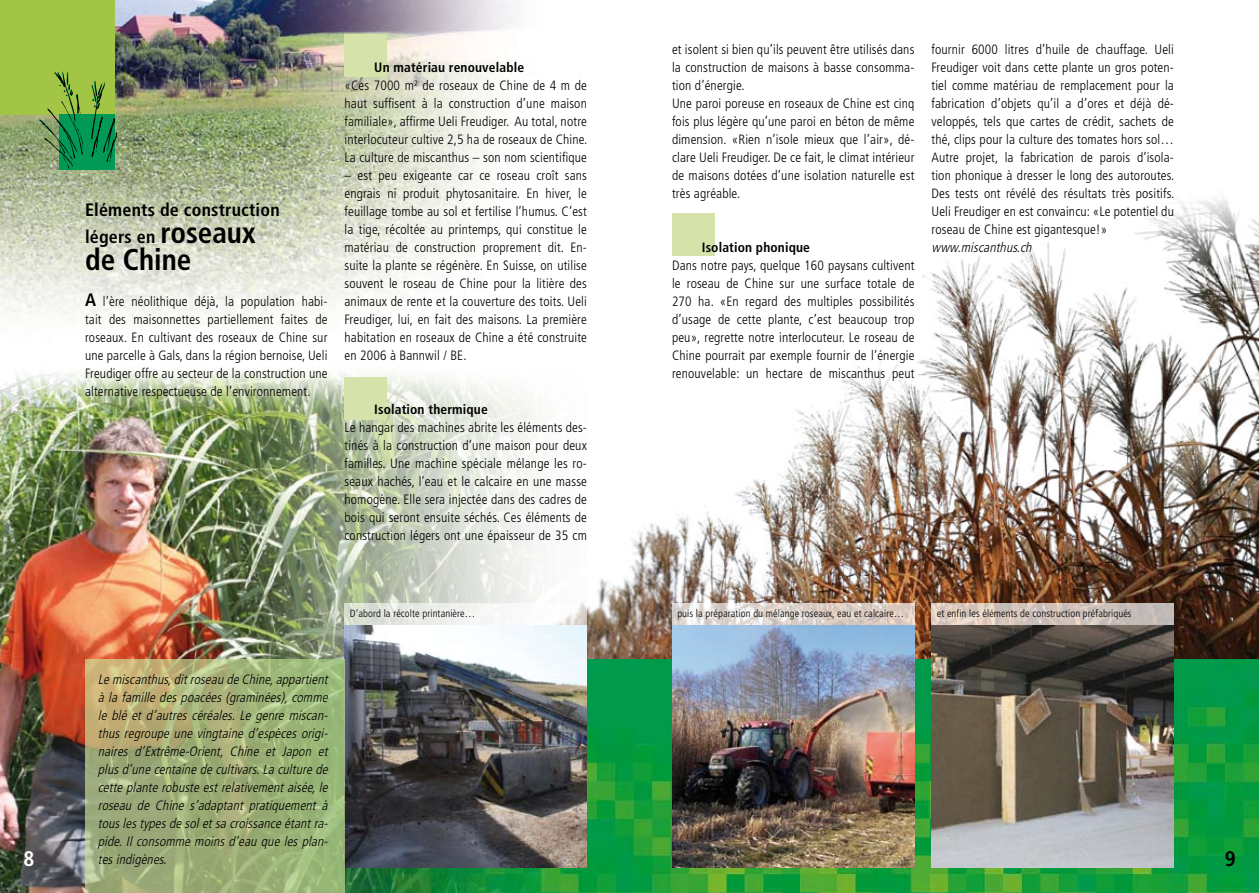
<style>
.page{position:relative;width:1259px;height:893px;background:#fff}
.page>*{position:absolute;margin:0;border:0;box-sizing:border-box;transform-origin:0 0}
.t1{font:700 condensed 30px "Frutiger";color:#000}
.t2{font:700 condensed 21px "Frutiger";color:#fff}
.t3{font:700 condensed 21px "Frutiger";color:#000}
.t4{font:700 condensed 18px/27px "Frutiger";letter-spacing:.01em;color:#000}
.t5{font:300 condensed 13.5px/18px "Frutiger";letter-spacing:.01em;color:#000;text-align:justify}
.t6{font:italic 300 condensed 13.5px/18px "Frutiger";color:#000;text-align:justify}
.t7{font:700 condensed 13.5px "Frutiger";letter-spacing:.01em;color:#000}
.t8{font:300 condensed 10.5px "Frutiger";letter-spacing:.01em;color:#000}
.s1{font-size:30px}
.s2{font-weight:700;font-size:18px}
.s3{font-weight:700}
</style>
<div class="page">
<img style="left:0;top:0;width:516px;height:325px">
<img style="left:587px;top:197px;width:672px;height:462px">
<img style="left:587px;top:659px;width:672px;height:234px">
<img style="left:0;top:370px;width:587px;height:523px">
<div style="left:344px;top:34px;width:43px;height:43px;background:#d5e3aa"></div>
<div style="left:672px;top:213px;width:42px;height:43px;background:#d5e3aa"></div>
<div style="left:344px;top:377px;width:43px;height:42px;background:#d5e3aa"></div>
<div style="left:0;top:0;width:115px;height:115px;background:#a3c545"></div>
<img style="left:344px;top:625px;width:243px;height:242px">
<img style="left:931px;top:625px;width:243px;height:242px">
<img style="left:672px;top:625px;width:242px;height:242px">
<svg style="left:85px;top:659px;width:259px;height:234px;background:#a3b179"></svg>
<svg style="left:344px;top:604px;width:243px;height:21px"></svg>
<svg style="left:672px;top:604px;width:242px;height:21px;background:#dfd5ce"></svg>
<svg style="left:931px;top:604px;width:243px;height:21px;background:#d1c4bb"></svg>
<div style="left:59px;top:114px;width:55px;height:56px;background:#009a56"></div>
<svg style="left:39px;top:71px;width:44px;height:98px"></svg>
<svg style="left:91px;top:81px;width:27px;height:81px"></svg>
<h3 class="t4" style="left:85px;top:196px;width:196px">Eléments de construction légers en <span class="s1">roseaux</span></h3>
<h1 class="t1" style="left:85px;top:242px;width:108px">de Chine</h1>
<p class="t5" style="left:85px;top:293px;width:244px"><span class="s2">A</span> l’ère néolithique déjà, la population habi&shy;tait des maisonnettes partiellement faites de roseaux. En cultivant des roseaux de Chine sur une parcelle à Gals, dans la région bernoise, Ueli Freudiger offre au secteur de la construction une alternative respectueuse de l’environnement.</p>
<p class="t5" style="left:344px;top:59px;width:244px;text-align:left;text-indent:30px"><span class="s3">Un matériau renouvelable<br></span>«Ces 7000 m<sup>2</sup> de roseaux de Chine de 4 m de haut suffisent à la construction d’une maison familiale», affirme Ueli Freudiger. Au total, notre interlocuteur cultive 2,5 ha de roseaux de Chine.<br>La culture de miscanthus – son nom scientifique</p>
<p class="t5" style="left:344px;top:167px;width:244px">– est peu exigeante car ce roseau croît sans engrais ni produit phytosanitaire. En hiver, le feuillage tombe au sol et fertilise l’humus. C’est la tige, récoltée au printemps, qui constitue le matériau de construction proprement dit. En&shy;suite la plante se régénère. En Suisse, on utilise souvent le roseau de Chine pour la litière des animaux de rente et la couverture des toits. Ueli Freudiger, lui, en fait des maisons. La première habitation en roseaux de Chine a été construite en 2006 à Bannwil / BE.</p>
<p class="t7" style="left:374px;top:401px;width:115px">Isolation thermique</p>
<p class="t5" style="left:344px;top:418px;width:244px">Le hangar des machines abrite les éléments des&shy;tinés à la construction d’une maison pour deux familles. Une machine spéciale mélange les ro&shy;seaux hachés, l’eau et le calcaire en une masse homogène. Elle sera injectée dans des cadres de bois qui seront ensuite séchés. Ces éléments de construction légers ont une épaisseur de 35 cm</p>
<p class="t5" style="left:672px;top:40px;width:244px;text-align:left">et isolent si bien qu’ils peuvent être utilisés dans la construction de maisons à basse consomma&shy;tion d’énergie.<br>Une paroi poreuse en roseaux de Chine est cinq fois plus légère qu’une paroi en béton de même dimension. «Rien n’isole mieux que l’air», dé&shy;clare Ueli Freudiger. De ce fait, le climat intérieur de maisons dotées d’une isolation naturelle est très agréable.</p>
<p class="t7" style="left:702px;top:239px;width:110px">Isolation phonique</p>
<p class="t5" style="left:672px;top:256px;width:244px">Dans notre pays, quelque 160 paysans cultivent le roseau de Chine sur une surface totale de 270 ha. «En regard des multiples possibilités d’usage de cette plante, c’est beaucoup trop peu», regrette notre interlocuteur. Le roseau de Chine pourrait par exemple fournir de l’énergie renouvelable: un hectare de miscanthus peut</p>
<p class="t5" style="left:931px;top:40px;width:244px;text-align:left">fournir 6000 litres d’huile de chauffage. Ueli Freudiger voit dans cette plante un gros poten&shy;tiel comme matériau de remplacement pour la fabrication d’objets qu’il a d’ores et déjà dé&shy;veloppés, tels que cartes de crédit, sachets de thé, clips pour la culture des tomates hors sol… Autre projet, la fabrication de parois d’isola&shy;tion phonique à dresser le long des autoroutes.<br>Des tests ont révélé des résultats très positifs.<br>Ueli Freudiger en est convaincu: «Le potentiel du roseau de Chine est gigantesque!»</p>
<p class="t6" style="left:931px;top:239px;width:105px">www. miscanthus. ch</p>
<p class="t8" style="left:350px;top:608px;width:127px">D‘abord la récolte printanière…</p>
<p class="t8" style="left:677px;top:608px;width:229px">puis la préparation du mélange roseaux, eau et calcaire…</p>
<p class="t8" style="left:936px;top:608px;width:196px">et enfin les éléments de construction préfabriqués</p>
<p class="t6" style="left:98px;top:671px;width:235px">Lemiscanthus,ditroseau deChine,appartient à la famille des poacées (graminées),comme le blé et d’autres céréales. Le genre miscan&shy;thus regroupe une vingtaine d’espèces origi&shy;naires d’Extrême-Orient, Chine et Japon et plusd’unecentainedecultivars. La culturede cetteplanterobusteestrelativementaisée,le roseau de Chine s’adaptant pratiquement à touslestypesdesoletsa croissanceétantra&shy;pide. Il consomme moins d’eau que les plan&shy;tesindigènes.</p>
<h2 class="t2" style="left:23px;top:846px;width:12px">8</h2>
<h2 class="t3" style="left:1224px;top:846px;width:12px">9</h2>
</div>
